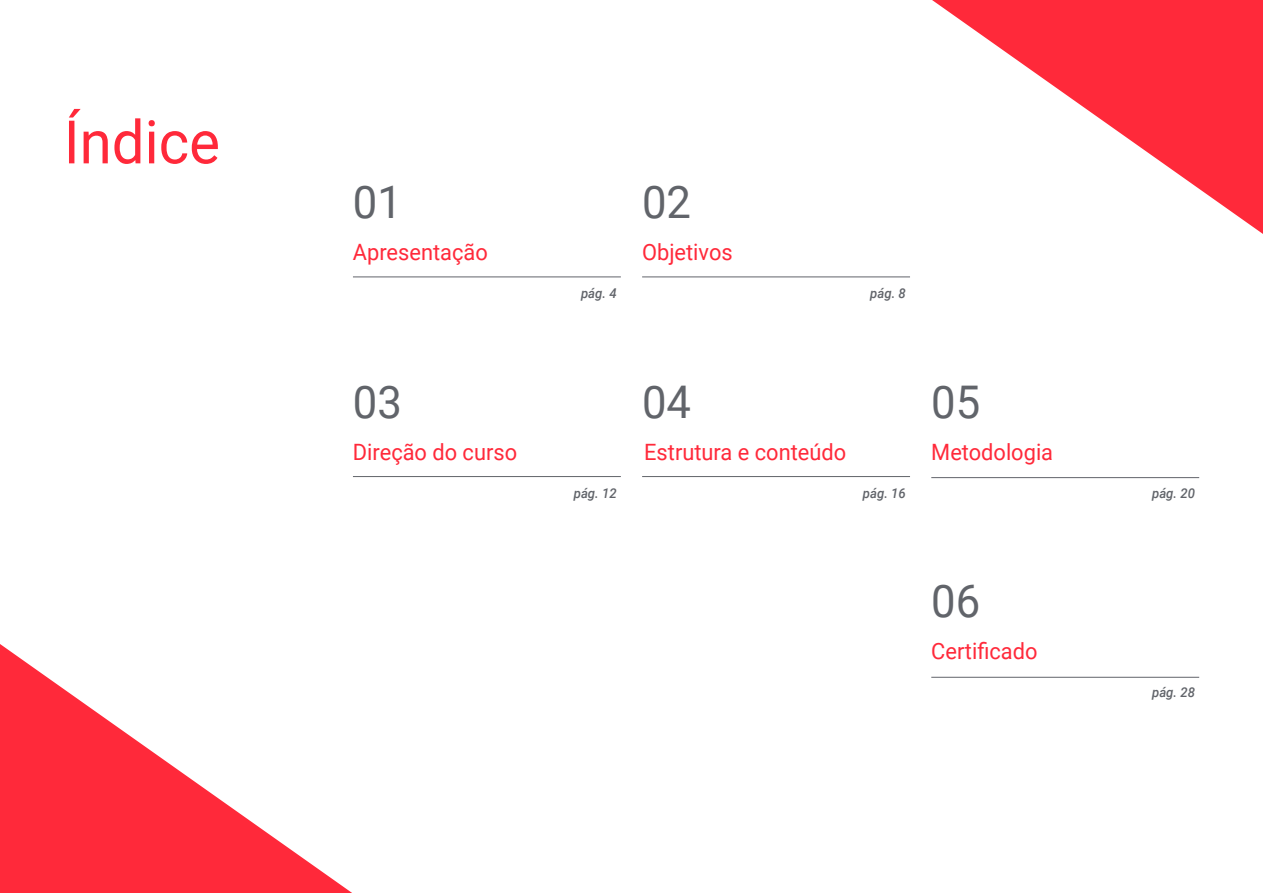
<style>
.page{position:relative;width:1263px;height:893px;background:#fff}
.page>*{position:absolute;margin:0;border:0;box-sizing:border-box;transform-origin:0 0}
.t1{font:60px "Roboto";color:#ff293a}
.t2{font:45px "Roboto";color:#61646a}
.t3{font:22.5px "Roboto";color:#ff293a}
.t4{font:italic 500 13.5px "Roboto";color:#61646a}
</style>
<div class="page">
<svg style="left:0;top:644px;width:352px;height:249px"></svg>
<svg style="left:932px;top:0;width:331px;height:234px"></svg>
<hr style="left:353px;top:277px;width:268px;height:1px;background:#61646a">
<hr style="left:642px;top:277px;width:268px;height:1px;background:#61646a">
<hr style="left:931px;top:677px;width:268px;height:1px;background:#61646a">
<hr style="left:353px;top:476px;width:268px;height:1px;background:#61646a">
<hr style="left:931px;top:477px;width:268px;height:1px;background:#61646a">
<hr style="left:642px;top:476px;width:268px;height:1px;background:#61646a">
<h1 class="t1" style="left:64px;top:100px;width:158px">Índice</h1>
<h2 class="t2" style="left:353px;top:170px;width:51px">01</h2>
<h2 class="t2" style="left:642px;top:170px;width:51px">02</h2>
<p class="t3" style="left:353px;top:236px;width:136px">Apresentação</p>
<p class="t3" style="left:642px;top:236px;width:92px">Objetivos</p>
<p class="t4" style="left:581px;top:284px;width:37px">pág. 4</p>
<p class="t4" style="left:870px;top:284px;width:37px">pág. 8</p>
<h2 class="t2" style="left:353px;top:370px;width:51px">03</h2>
<p class="t3" style="left:353px;top:436px;width:166px">Direção do curso</p>
<p class="t4" style="left:574px;top:483px;width:44px">pág. 12</p>
<h2 class="t2" style="left:642px;top:370px;width:51px">04</h2>
<h2 class="t2" style="left:931px;top:370px;width:51px">05</h2>
<p class="t3" style="left:644px;top:436px;width:203px">Estrutura e conteúdo</p>
<p class="t3" style="left:931px;top:436px;width:123px">Metodologia</p>
<p class="t4" style="left:863px;top:483px;width:44px">pág. 16</p>
<p class="t4" style="left:1152px;top:483px;width:44px">pág. 20</p>
<h2 class="t2" style="left:931px;top:570px;width:51px">06</h2>
<p class="t3" style="left:931px;top:636px;width:108px">Certificado</p>
<p class="t4" style="left:1152px;top:683px;width:44px">pág. 28</p>
</div>
